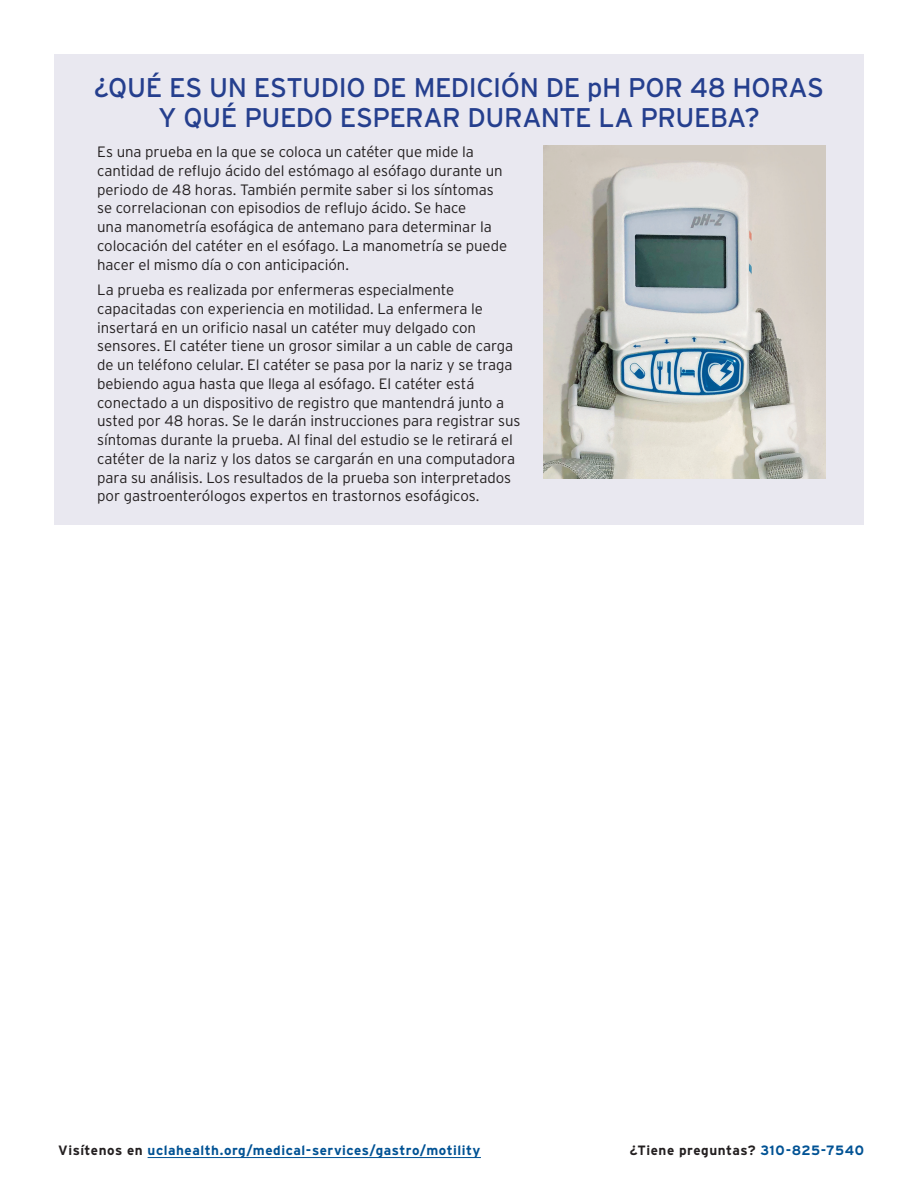
<style>
.page{position:relative;width:918px;height:1188px;background:#fff}
.page>*{position:absolute;margin:0;border:0;box-sizing:border-box;transform-origin:0 0}
.TITLE_SUB_BLACK_CAPS{font:27px/30px "Interstate";letter-spacing:-.015em;color:#253f8e;text-align:center}
.TEXT_1{font:300 15px/18.8px "Interstate";letter-spacing:-.005em;color:#231f20}
.YELLOW_SUB_TITLE{font:700 13.5px "Interstate";letter-spacing:.035em;color:#005294}
.YELLOW_SUB_TITLE-2{font:700 13.5px "Interstate";letter-spacing:.035em;color:#231f20}
.s1{color:#231f20}
.s2{color:#005294}
</style>
<div class="page">
<hr style="left:148px;top:1157px;width:333px;height:1px;background:#005294">
<div style="left:54px;top:54px;width:810px;height:470px;background:#e9e8f0"></div>
<img style="left:543px;top:146px;width:283px;height:333px">
<p class="TITLE_SUB_BLACK_CAPS" style="left:94px;top:72px;width:732px">¿QUÉ ES UN ESTUDIO DE MEDICIÓN DE pH POR 48 HORAS<br>Y QUÉ PUEDO ESPERAR DURANTE LA PRUEBA?</p>
<p class="TEXT_1" style="left:97px;top:142px;width:411px">Es una prueba en la que se coloca un catéter que mide la cantidad de reflujo ácido del estómago al esófago durante un periodo de 48 horas. También permite saber si los síntomas se correlacionan con episodios de reflujo ácido. Se hace<br>una manometría esofágica de antemano para determinar la colocación del catéter en el esófago. La manometría se puede hacer el mismo día o con anticipación.</p>
<p class="TEXT_1" style="left:97px;top:280px;width:425px">La prueba es realizada por enfermeras especialmente capacitadas con experiencia en motilidad. La enfermera le insertará en un orificio nasal un catéter muy delgado con sensores. El catéter tiene un grosor similar a un cable de carga de un teléfono celular. El catéter se pasa por la nariz y se traga bebiendo agua hasta que llega al esófago. El catéter está conectado a un dispositivo de registro que mantendrá junto a usted por 48 horas. Se le darán instrucciones para registrar sus síntomas durante la prueba. Al final del estudio se le retirará el catéter de la nariz y los datos se cargarán en una computadora para su análisis. Los resultados de la prueba son interpretados por gastroenterólogos expertos en trastornos esofágicos.</p>
<p class="YELLOW_SUB_TITLE" style="left:58px;top:1143px;width:424px"><span class="s1">Visítenos en</span> uclahealth.org/medical-services/gastro/motility</p>
<p class="YELLOW_SUB_TITLE-2" style="left:630px;top:1143px;width:236px">¿Tiene preguntas? <span class="s2">310-825-7540</span></p>
</div>
